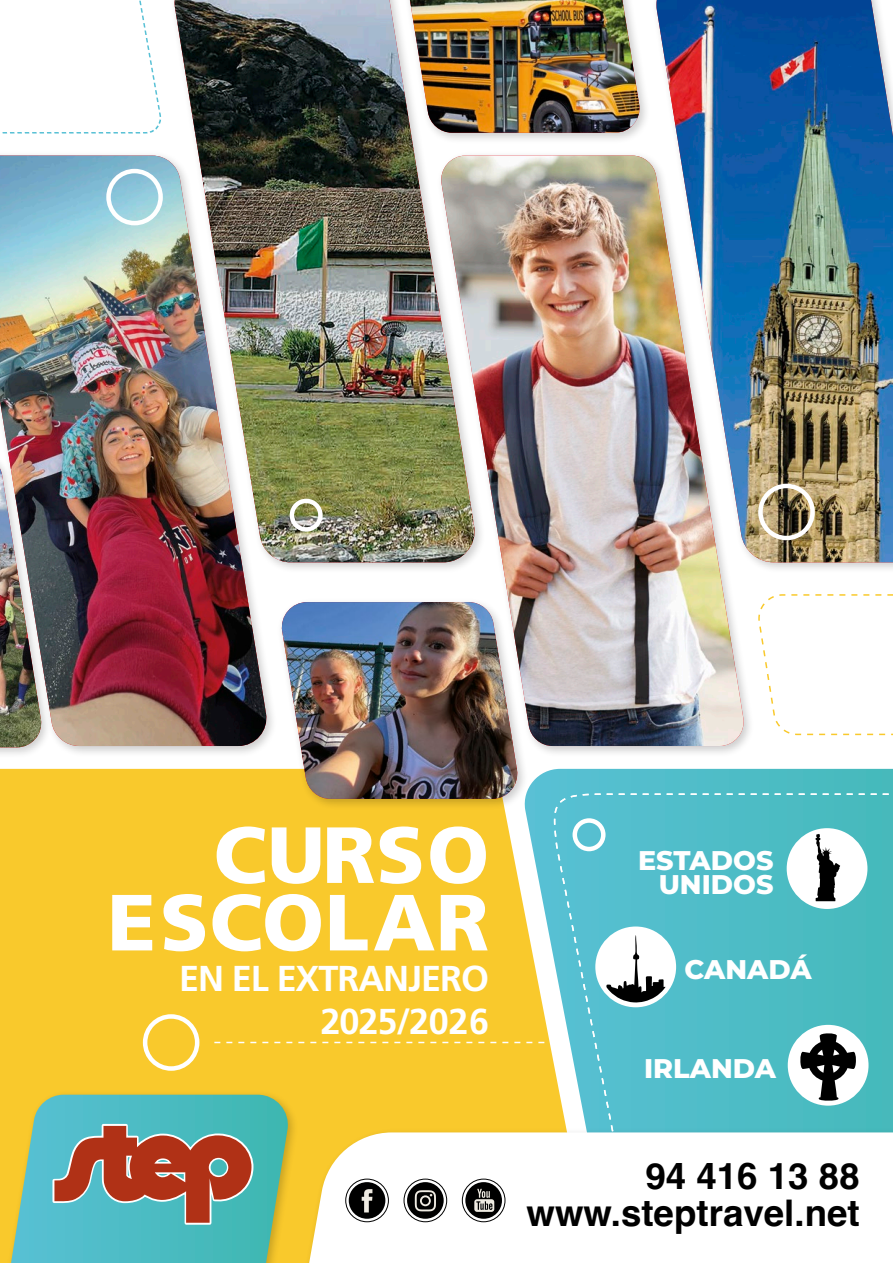
<style>
.page{position:relative;width:893px;height:1263px;background:#fff}
.page>*{position:absolute;margin:0;border:0;box-sizing:border-box;transform-origin:0 0}
.t1{font:900 79.5px/67.5px "Frutiger LT Std";letter-spacing:.01em;color:#fff;text-align:right}
.t2{font:700 36.75px "Helvetica";color:#000}
.t3{font:700 36px/43.2px "Frutiger LT Std";letter-spacing:-.03em;color:#fff;text-align:right}
.t4{font:800 27px/24px "Montserrat";color:#fff;text-align:right}
</style>
<div class="page">
<div style="left:0;top:769px;width:522px;height:358px;background:#f9c92c"></div>
<svg style="left:522px;top:769px;width:371px;height:358px"></svg>
<div style="left:0;top:1089px;width:299px;height:174px;background:#000;opacity:.2"></div>
<svg style="left:11px;top:1095px;width:279px;height:168px;background:#6ebda2"></svg>
<div style="left:296px;top:1127px;width:597px;height:136px;background:#f9c92c"></div>
<svg style="left:309px;top:1132px;width:245px;height:131px;background:#fbf6e8"></svg>
<div style="left:437px;top:150px;width:318px;height:607px;background:#000;opacity:.2"></div>
<img style="left:440px;top:156px;width:305px;height:590px">
<div style="left:651px;top:0;width:242px;height:574px;background:#000;opacity:.2"></div>
<img style="left:656px;top:0;width:237px;height:562px">
<div style="left:0;top:150px;width:277px;height:607px;background:#000;opacity:.2"></div>
<img style="left:0;top:156px;width:268px;height:590px">
<div style="left:169px;top:0;width:317px;height:574px;background:#000;opacity:.2"></div>
<img style="left:174px;top:0;width:302px;height:562px">
<svg style="left:554px;top:793px;width:339px;height:470px;background:#8ad2d9"></svg>
<div style="left:399px;top:0;width:251px;height:144px;background:#000;opacity:.2"></div>
<svg style="left:402px;top:0;width:240px;height:133px"></svg>
<img style="left:410px;top:0;width:229px;height:133px">
<svg style="left:758px;top:594px;width:135px;height:141px"></svg>
<div style="left:277px;top:597px;width:251px;height:213px;background:#000;opacity:.2"></div>
<img style="left:280px;top:602px;width:239px;height:197px">
<svg style="left:573px;top:818px;width:33px;height:33px"></svg>
<div style="left:787px;top:828px;width:80px;height:81px;background:#fff;border-radius:50%"></div>
<div style="left:595px;top:926px;width:81px;height:81px;background:#fff;border-radius:50%"></div>
<div style="left:788px;top:1025px;width:80px;height:81px;background:#fff;border-radius:50%"></div>
<svg style="left:606px;top:935px;width:60px;height:67px"></svg>
<svg style="left:816px;top:834px;width:24px;height:67px"></svg>
<svg style="left:799px;top:1032px;width:57px;height:69px"></svg>
<div style="left:345px;top:1179px;width:44px;height:43px;border:1px solid #000;border-radius:50%"></div>
<div style="left:349px;top:1182px;width:36px;height:37px;background:#000;border-radius:50%"></div>
<svg style="left:362px;top:1189px;width:10px;height:23px"></svg>
<div style="left:404px;top:1179px;width:43px;height:43px;border:1px solid #000;border-radius:50%"></div>
<div style="left:407px;top:1182px;width:37px;height:37px;background:#000;border-radius:50%"></div>
<svg style="left:415px;top:1190px;width:21px;height:21px"></svg>
<div style="left:462px;top:1179px;width:43px;height:43px;border:1px solid #000;border-radius:50%"></div>
<div style="left:465px;top:1182px;width:37px;height:37px;background:#000;border-radius:50%"></div>
<svg style="left:474px;top:1189px;width:20px;height:23px"></svg>
<svg style="left:51px;top:1098px;width:204px;height:128px;background:#7c8781"></svg>
<svg style="left:143px;top:1014px;width:56px;height:57px"></svg>
<div style="left:0;top:450px;width:52px;height:309px;background:#000;opacity:.2"></div>
<svg style="left:0;top:455px;width:43px;height:13px"></svg>
<img style="left:0;top:468px;width:43px;height:279px">
<svg style="left:2px;top:0;width:160px;height:134px"></svg>
<svg style="left:290px;top:499px;width:33px;height:33px"></svg>
<svg style="left:758px;top:484px;width:57px;height:56px"></svg>
<svg style="left:106px;top:169px;width:57px;height:56px"></svg>
<h1 class="t1" style="left:107px;top:821px;width:383px">CURSO<br>ESCOLAR</h1>
<p class="t3" style="left:179px;top:957px;width:311px">EN EL EXTRANJERO<br>2025/2026</p>
<p class="t4" style="left:638px;top:846px;width:137px">ESTADOS<br>UNIDOS</p>
<p class="t4" style="left:685px;top:956px;width:129px">CANADÁ</p>
<p class="t4" style="left:644px;top:1055px;width:134px">IRLANDA</p>
<p class="t2" style="left:645px;top:1153px;width:216px">94 416 13 88</p>
<p class="t2" style="left:526px;top:1190px;width:335px">www.steptravel.net</p>
</div>
